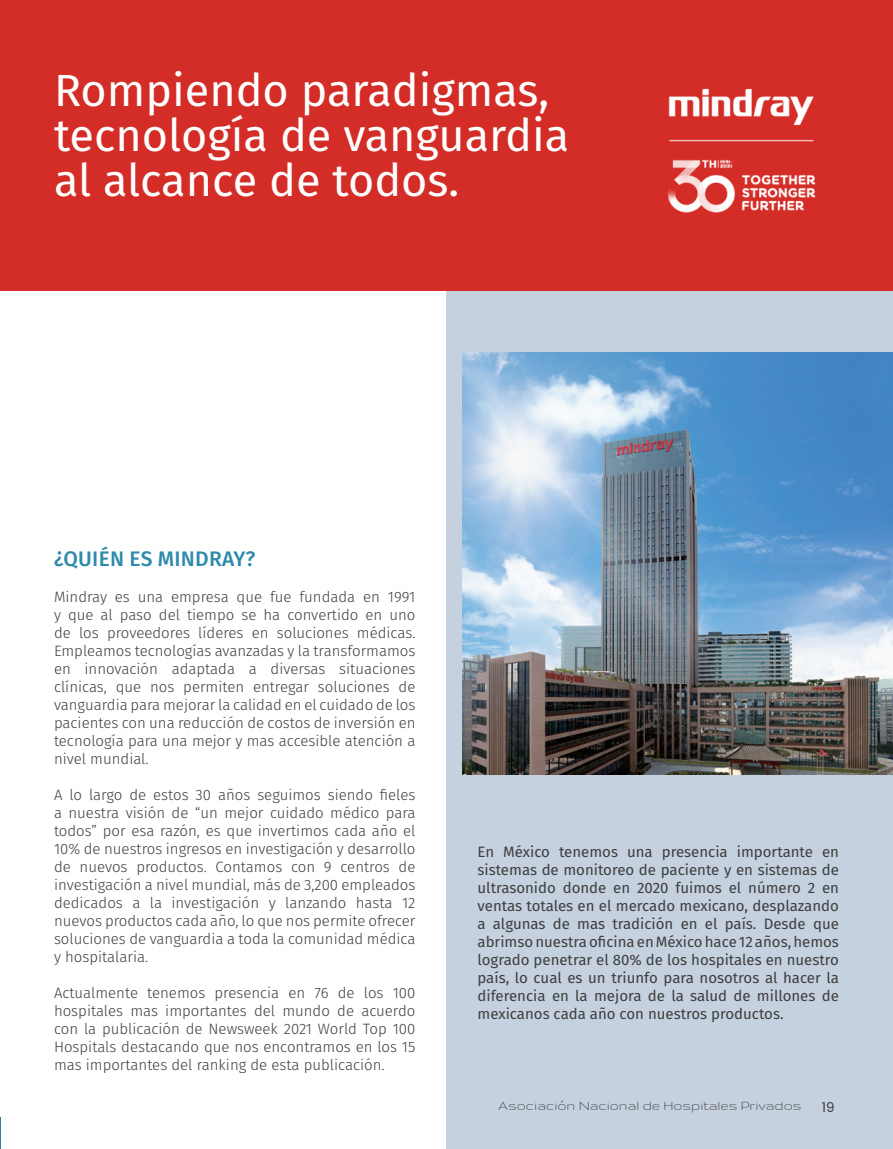
<style>
.page{position:relative;width:893px;height:1149px;background:#fff}
.page>*{position:absolute;margin:0;border:0;box-sizing:border-box;transform-origin:0 0}
.t1{font:45px/45px "Fira Sans";color:#fff}
.t2{font:500 21px "Fira Sans";letter-spacing:.01em;color:#2e8aab}
.t3{font:300 15px/18px "Fira Sans";color:#3e3e3f;text-align:justify}
.t4{font:15px/18px "Fira Sans";color:#3e3e3f;text-align:justify}
.t5{font:15px "Gruppo";color:#3e3e3f}
.t6{font:13.5px "Poppins";color:#3e3e3f}
</style>
<div class="page">
<div style="left:446px;top:0;width:447px;height:1148px;background:#c6d1e0"></div>
<div style="left:0;top:0;width:893px;height:291px;background:#d42d27"></div>
<img style="left:667px;top:88px;width:149px;height:125px">
<img style="left:462px;top:353px;width:431px;height:421px">
<hr style="left:0;top:1116px;width:1px;height:32px;background:#33819b">
<h1 class="t1" style="left:54px;top:66px;width:517px">Rompiendo paradigmas, tecnología de vanguardia al alcance de todos.</h1>
<h2 class="t2" style="left:54px;top:541px;width:134px">¿QUI ÉN ES MINDRA</h2>
<h2 class="t2" style="left:233px;top:541px;width:24px">Y?</h2>
<p class="t3" style="left:54px;top:587px;width:363px">Mindray es una empresa que fue fundada en 1991 y que al paso del tiempo se ha convertido en uno de los proveedores líderes en soluciones médicas.<br>Empleamos tecnologías avanzadas y la transformamos en innovación adaptada a diversas situaciones clínicas, que nos permiten entregar soluciones de vanguardia para mejorar la calidad en el cuidado de los pacientes con una reducción de costos de inversión en tecnología para una mejor y mas accesible atención a nivel mundial.</p>
<p class="t3" style="left:54px;top:785px;width:363px">A lo largo de estos 30 años seguimos siendo fieles a nuestra visión de “un mejor cuidado médico para todos” por esa razón, es que invertimos cada año el 10% de nuestros ingresos en investigación y desarrollo de nuevos productos. Contamos con 9 centros de investigación a nivel mundial, más de 3,200 empleados dedicados a la investigación y lanzando hasta 12 nuevos productos cada año, lo que nos permite ofrecer soluciones de vanguardia a toda la comunidad médica y hospitalaria.</p>
<p class="t3" style="left:54px;top:983px;width:363px">Actualmente tenemos presencia en 76 de los 100 hospitales mas importantes del mundo de acuerdo con la publicación de Newsweek 2021 World Top 100<br>Hospitals destacando que nos encontramos en los 15 mas importantes del ranking de esta publicación.</p>
<p class="t4" style="left:477px;top:841px;width:363px">En México tenemos una presencia importante en sistemas de monitoreo de paciente y en sistemas de ultrasonido donde en 2020 fuimos el número 2 en ventas totales en el mercado mexicano, desplazando a algunas de mas tradición en el país. Desde que abrimso nuestra oficina en México hace 12 años, hemos logrado penetrar el 80% de los hospitales en nuestro país, lo cual es un triunfo para nosotros al hacer la diferencia en la mejora de la salud de millones de mexicanos cada año con nuestros productos.</p>
<p class="t5" style="left:498px;top:1097px;width:305px">Asociación Nacional de Hospitales Privados</p>
<p class="t6" style="left:822px;top:1098px;width:14px">19</p>
</div>
